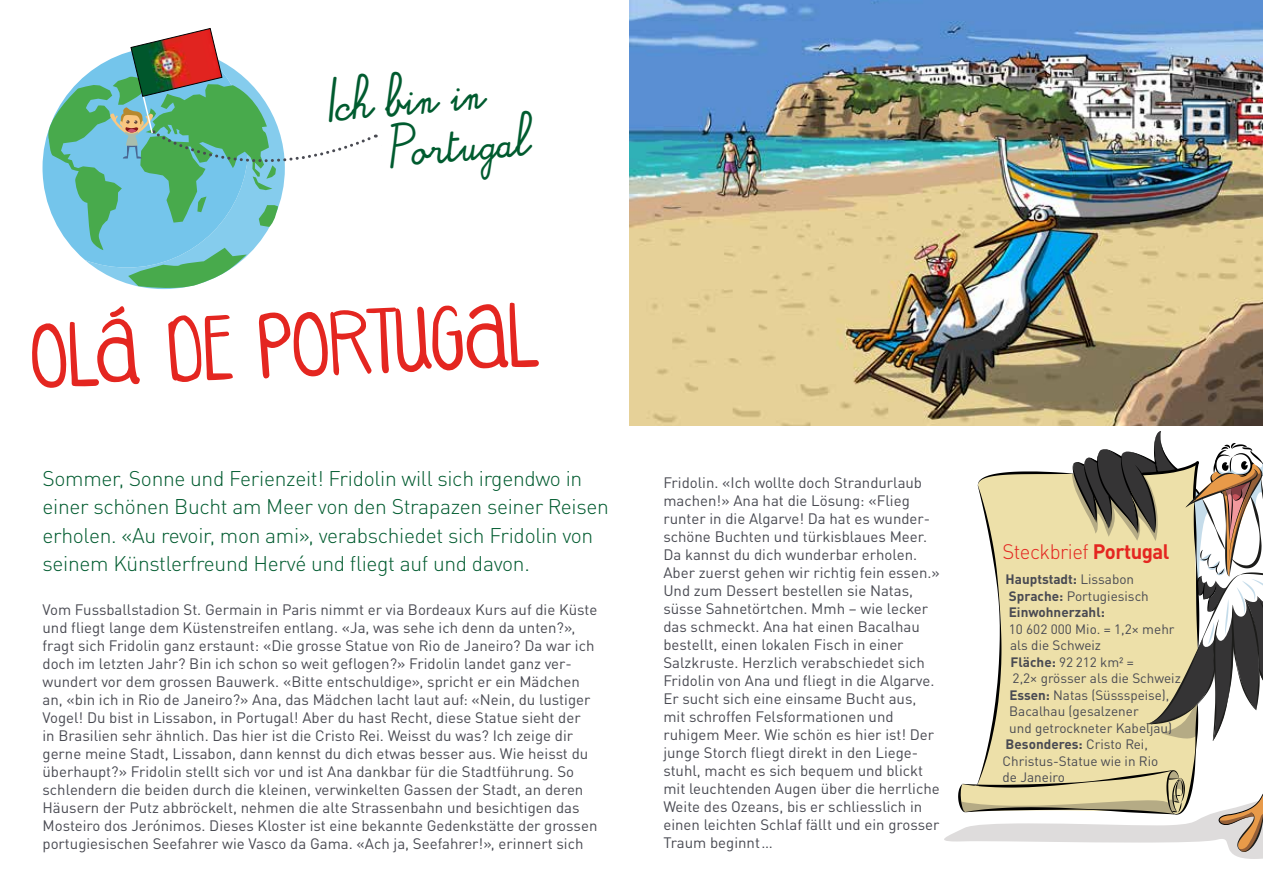
<style>
.page{position:relative;width:1263px;height:893px;background:#fff}
.page>*{position:absolute;margin:0;border:0;box-sizing:border-box;transform-origin:0 0}
.t1{font:60px "DJB Coffee Shoppe Espresso";color:#e42620}
.t2{font:30px/51px "Alamain";color:#005b2f}
.t3{font:300 21px/28.5px "DIN Pro";letter-spacing:-.015em;color:#005b2f}
.t4{font:300 20.7px "DIN Pro";letter-spacing:-.025em;color:#e42620}
.t5{font:15px/18px "DIN Pro";color:#494a52}
.t6{font:13.5px "DIN Pro";color:#494a52}
.t7{font:700 13.5px/16.5px "DIN Pro";color:#494a52}
.s1{font-weight:700}
.s2{font-weight:400}
</style>
<div class="page">
<svg style="left:944px;top:431px;width:319px;height:428px"></svg>
<svg style="left:43px;top:28px;width:333px;height:262px"></svg>
<img style="left:629px;top:0;width:634px;height:425px">
<h2 class="t2" style="left:380px;top:81px;width:145px;text-indent:-56px;rotate:-5deg">Ich bin in<br>Portugal</h2>
<h1 class="t1" style="left:31px;top:335px;width:511px;rotate:-3deg">Olá de Portugal</h1>
<p class="t3" style="left:43px;top:462px;width:568px">Sommer, Sonne und Ferienzeit! Fridolin will sich irgendwo in einer schönen Bucht am Meer von den Strapazen seiner Reisen erholen. «Au revoir, mon ami», verabschiedet sich Fridolin von seinem Künstlerfreund Hervé und fliegt auf und davon.</p>
<p class="t5" style="left:43px;top:599px;width:556px">Vom Fussballstadion St. Germain in Paris nimmt er via Bordeaux Kurs auf die Küste und fliegt lange dem Küstenstreifen entlang. «Ja, was sehe ich denn da unten?», fragt sich Fridolin ganz erstaunt: «Die grosse Statue von Rio de Janeiro? Da war ich doch im letzten Jahr? Bin ich schon so weit geflogen?» Fridolin landet ganz ver&shy;wundert vor dem grossen Bauwerk. «Bitte entschuldige», spricht er ein Mädchen an, «bin ich in Rio de Janeiro?» Ana, das Mädchen lacht laut auf: «Nein, du lustiger Vogel! Du bist in Lissabon, in Portugal! Aber du hast Recht, diese Statue sieht der<br>in Brasilien sehr ähnlich. Das hier ist die Cristo Rei. Weisst du was? Ich zeige dir gerne meine Stadt, Lissabon, dann kennst du dich etwas besser aus. Wie heisst du überhaupt?» Fridolin stellt sich vor und ist Ana dankbar für die Stadtführung. So schlendern die beiden durch die kleinen, verwinkelten Gassen der Stadt, an deren Häusern der Putz abbröckelt, nehmen die alte Strassenbahn und besichtigen das Mosteiro dos Jerónimos. Dieses Kloster ist eine bekannte Gedenkstätte der grossen portugiesischen Seefahrer wie Vasco da Gama. «Ach ja, Seefahrer!», erinnert sich</p>
<p class="t5" style="left:663px;top:472px;width:278px">Fridolin. «Ich wollte doch Strandurlaub machen!» Ana hat die Lösung: «Flieg runter in die Algarve! Da hat es wunder&shy;schöne Buchten und türkisblaues Meer.<br>Da kannst du dich wunderbar erholen.<br>Aber zuerst gehen wir richtig fein essen.» Und zum Dessert bestellen sie Natas, süsse Sahnetörtchen. Mmh – wie lecker das schmeckt. Ana hat einen Bacalhau bestellt, einen lokalen Fisch in einer Salzkruste. Herzlich verabschiedet sich Fridolin von Ana und fliegt in die Algarve.<br>Er sucht sich eine einsame Bucht aus, mit schroffen Felsformationen und ruhigem Meer. Wie schön es hier ist! Der junge Storch fliegt direkt in den Liege&shy;stuhl, macht es sich bequem und blickt mit leuchtenden Augen über die herrliche Weite des Ozeans, bis er schliesslich in einen leichten Schlaf fällt und ein grosser Traum beginnt …</p>
<h3 class="t4" style="left:1002px;top:536px;width:168px">Steckbrief <span class="s1">Portugal</span></h3>
<p class="t7" style="left:1006px;top:569px;width:145px">Hauptstadt: <span class="s2">Lissabon<br></span>Sprache: <span class="s2">Portugiesisch<br></span>Einwohnerzahl:</p>
<p class="t6" style="left:1009px;top:618px;width:167px">10 602 000 Mio. = 1,2× mehr</p>
<p class="t6" style="left:1010px;top:634px;width:92px">als die Schweiz</p>
<p class="t6" style="left:1010px;top:651px;width:125px"><span class="s1">Fläche:</span> 92 212 km² =</p>
<p class="t6" style="left:1012px;top:667px;width:170px">2,2× grösser als die Schweiz</p>
<p class="t6" style="left:1009px;top:684px;width:162px"><span class="s1">Essen:</span> Natas (Süssspeise),</p>
<p class="t6" style="left:1009px;top:701px;width:131px">Bacalhau (gesalzener</p>
<p class="t6" style="left:1009px;top:717px;width:164px">und getrockneter Kabeljau)</p>
<p class="t7" style="left:1006px;top:734px;width:144px">Besonderes: <span class="s2">Cristo Rei,</span></p>
<p class="t6" style="left:1002px;top:750px;width:157px">Christus-Statue wie in Rio</p>
<p class="t6" style="left:1002px;top:766px;width:64px">de Janeiro</p>
</div>
